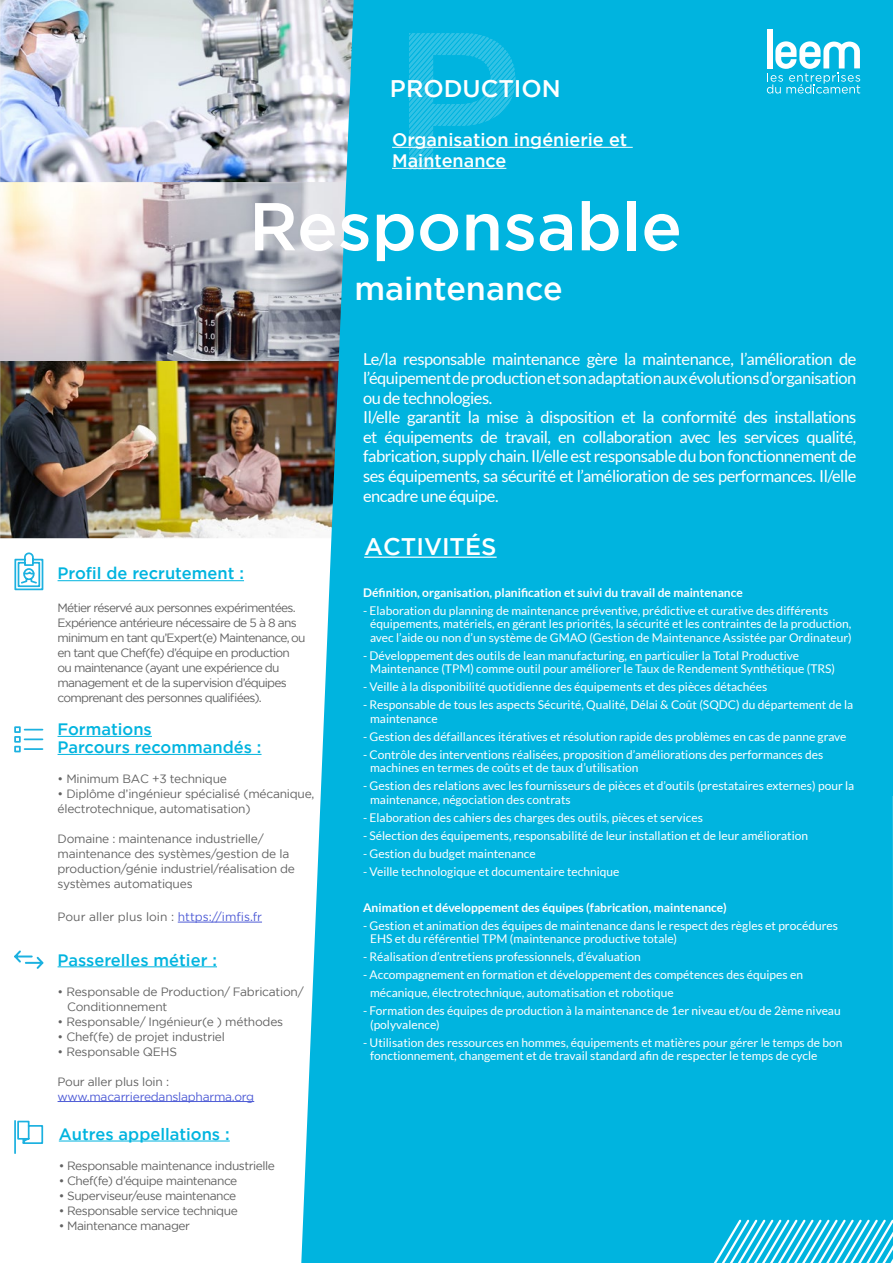
<style>
.page{position:relative;width:893px;height:1263px;background:#fff}
.page>*{position:absolute;margin:0;border:0;box-sizing:border-box;transform-origin:0 0}
.t1{font:500 67.5px "Gotham";color:#fff}
.t2{font:500 32.4px "Gotham";color:#fff}
.t3{font:500 24px "Gotham";color:#fff}
.t4{font:500 18px/21px "Gotham";color:#fff}
.t5{font:16.5px/19.5px "Lato";letter-spacing:-.03em;color:#fff}
.t6{font:500 16.5px/18px "Gotham";color:#00b4df}
.t7{font:12px/13.5px "Lato";color:#fff}
.t8{font:12px/15px "Gotham";letter-spacing:-.02em;color:#626262}
.t9{font:12px/15px "Gotham";letter-spacing:-.06em;color:#626262}
.t10{font:12px "Gotham";letter-spacing:-.04em;color:#626262}
.t11{font:700 12px "Lato";color:#fff}
.t12{font:12px "Gotham";color:#626262}
.t13{font:12px "Gotham";letter-spacing:-.02em;color:#4f5cd6}
.s1{color:#4f5cd6}
</style>
<div class="page">
<img style="left:0;top:360px;width:301px;height:178px">
<img style="left:0;top:182px;width:301px;height:178px">
<img style="left:0;top:0;width:301px;height:182px">
<div style="left:301px;top:0;width:592px;height:1263px;background:#00b4df"></div>
<hr style="left:364px;top:557px;width:133px;height:1px;background:#fff">
<hr style="left:58px;top:736px;width:94px;height:1px;background:#00b4df">
<hr style="left:58px;top:754px;width:204px;height:1px;background:#00b4df">
<hr style="left:178px;top:922px;width:84px;height:1px;background:#4f5cd6">
<hr style="left:58px;top:966px;width:159px;height:1px;background:#00b4df">
<hr style="left:58px;top:1101px;width:196px;height:1px;background:#4f5cd6">
<hr style="left:58px;top:580px;width:186px;height:1px;background:#00b4df">
<hr style="left:59px;top:1140px;width:171px;height:1px;background:#00b4df">
<hr style="left:392px;top:147px;width:241px;height:1px;background:#fff">
<hr style="left:392px;top:168px;width:114px;height:1px;background:#fff">
<div style="left:767px;top:29px;width:6px;height:39px;background:#fff"></div>
<svg style="left:767px;top:41px;width:93px;height:53px"></svg>
<svg style="left:14px;top:726px;width:29px;height:26px"></svg>
<svg style="left:14px;top:950px;width:29px;height:19px"></svg>
<svg style="left:14px;top:1120px;width:29px;height:34px"></svg>
<svg style="left:14px;top:552px;width:29px;height:38px"></svg>
<div style="left:654px;top:710px;width:239px;height:553px;background:#00b4df"></div>
<svg style="left:409px;top:34px;width:106px;height:135px;background:#15bae1"></svg>
<h3 class="t3" style="left:390px;top:72px;width:172px">PRODUCTION</h3>
<h3 class="t4" style="left:392px;top:129px;width:237px">Organisation ingénierie et<br>Maintenance</h3>
<h1 class="t1" style="left:249px;top:182px;width:435px">Responsable</h1>
<h2 class="t2" style="left:354px;top:267px;width:210px">maintenance</h2>
<p class="t5" style="left:363px;top:349px;width:495px">Le/la responsable maintenance gère la maintenance, l’amélioration de l’équipement de production et son adaptation aux évolutions d’organisation ou de technologies.<br>Il/elle garantit la mise à disposition et la conformité des installations et équipements de travail, en collaboration avec les services qualité, fabrication, supply chain. Il/elle est responsable du bon fonctionnement de ses équipements, sa sécurité et l’amélioration de ses performances. Il/elle encadre une équipe.</p>
<h3 class="t6" style="left:58px;top:564px;width:188px">Profil de recrutement :</h3>
<p class="t9" style="left:58px;top:600px;width:250px">Métier réservé aux personnes expérimentées.<br>Expérience antérieure nécessaire de 5 à 8 ans minimum en tant qu’Expert(e) Maintenance, ou en tant que Chef(fe) d’équipe en production ou maintenance (ayant une expérience du management et de la supervision d’équipes comprenant des personnes qualifiées).</p>
<h3 class="t6" style="left:58px;top:720px;width:205px">Formations<br>Parcours recommandés :</h3>
<p class="t8" style="left:58px;top:771px;width:171px">• Minimum BAC +3 technique</p>
<p class="t8" style="left:58px;top:786px;width:258px">• Diplôme d’ingénieur spécialisé (mécanique, électrotechnique, automatisation)</p>
<p class="t8" style="left:58px;top:831px;width:239px">Domaine : maintenance industrielle/ maintenance des systèmes/gestion de la production/génie industriel/réalisation de systèmes automatiques</p>
<p class="t12" style="left:58px;top:909px;width:206px">Pour aller plus loin : <span class="s1">https://imfis.fr</span></p>
<h3 class="t6" style="left:58px;top:950px;width:161px">Passerelles métier :</h3>
<p class="t8" style="left:67px;top:983px;width:238px;text-indent:-10px">• Responsable de Production/ Fabrication/<br>Conditionnement</p>
<p class="t8" style="left:58px;top:1013px;width:227px">• Responsable/ Ingénieur(e ) méthodes</p>
<p class="t8" style="left:58px;top:1028px;width:169px">• Chef(fe) de projet industriel</p>
<p class="t8" style="left:58px;top:1043px;width:121px">• Responsable QEHS</p>
<p class="t8" style="left:58px;top:1073px;width:113px">Pour aller plus loin :</p>
<p class="t13" style="left:58px;top:1089px;width:198px">www.macarrieredanslapharma.org</p>
<h3 class="t6" style="left:59px;top:1125px;width:172px">Autres appellations :</h3>
<p class="t10" style="left:59px;top:1158px;width:218px">• Responsable maintenance industrielle</p>
<p class="t10" style="left:59px;top:1173px;width:180px">• Chef(fe) d’équipe maintenance</p>
<p class="t10" style="left:59px;top:1188px;width:179px">• Superviseur/euse maintenance</p>
<p class="t10" style="left:59px;top:1203px;width:180px">• Responsable service technique</p>
<p class="t10" style="left:59px;top:1218px;width:133px">• Maintenance manager</p>
<h3 class="t3" style="left:364px;top:531px;width:134px">ACTIVITÉS</h3>
<p class="t11" style="left:363px;top:586px;width:381px">Définition, organisation, planification et suivi du travail de maintenance</p>
<p class="t7" style="left:370px;top:604px;width:483px;text-indent:-7px">- Elaboration du planning de maintenance préventive, prédictive et curative des différents équipements, matériels, en gérant les priorités, la sécurité et les contraintes de la production, avec l’aide ou non d’un système de GMAO (Gestion de Maintenance Assistée par Ordinateur)</p>
<p class="t7" style="left:370px;top:649px;width:467px;text-indent:-7px">- Développement des outils de lean manufacturing, en particulier la Total Productive<br>Maintenance (TPM) comme outil pour améliorer le Taux de Rendement Synthétique (TRS)</p>
<p class="t7" style="left:363px;top:680px;width:406px">- Veille à la disponibilité quotidienne des équipements et des pièces détachées</p>
<p class="t7" style="left:370px;top:698px;width:485px;text-indent:-7px">- Responsable de tous les aspects Sécurité, Qualité, Délai &amp; Coût (SQDC) du département de la maintenance</p>
<p class="t7" style="left:363px;top:730px;width:485px">- Gestion des défaillances itératives et résolution rapide des problèmes en cas de panne grave</p>
<p class="t7" style="left:370px;top:748px;width:455px;text-indent:-7px">- Contrôle des interventions réalisées, proposition d’améliorations des performances des machines en termes de coûts et de taux d’utilisation</p>
<p class="t7" style="left:370px;top:779px;width:486px;text-indent:-7px">- Gestion des relations avec les fournisseurs de pièces et d’outils (prestataires externes) pour la maintenance, négociation des contrats</p>
<p class="t7" style="left:363px;top:811px;width:341px">- Elaboration des cahiers des charges des outils, pièces et services</p>
<p class="t7" style="left:363px;top:829px;width:447px">- Sélection des équipements, responsabilité de leur installation et de leur amélioration</p>
<p class="t7" style="left:363px;top:847px;width:174px">- Gestion du budget maintenance</p>
<p class="t7" style="left:363px;top:865px;width:258px">- Veille technologique et documentaire technique</p>
<p class="t11" style="left:363px;top:901px;width:365px">Animation et développement des équipes (fabrication, maintenance)</p>
<p class="t7" style="left:370px;top:919px;width:469px;text-indent:-7px">- Gestion et animation des équipes de maintenance dans le respect des règles et procédures<br>EHS et du référentiel TPM (maintenance productive totale)</p>
<p class="t7" style="left:363px;top:950px;width:279px">- Réalisation d’entretiens professionnels, d’évaluation</p>
<p class="t7" style="left:370px;top:966px;width:434px;line-height:18px;text-indent:-7px">- Accompagnement en formation et développement des compétences des équipes en mécanique, électrotechnique, automatisation et robotique</p>
<p class="t7" style="left:370px;top:1004px;width:472px;text-indent:-7px">- Formation des équipes de production à la maintenance de 1er niveau et/ou de 2ème niveau (polyvalence)</p>
<p class="t7" style="left:370px;top:1036px;width:474px;text-indent:-7px">- Utilisation des ressources en hommes, équipements et matières pour gérer le temps de bon fonctionnement, changement et de travail standard afin de respecter le temps de cycle</p>
</div>
